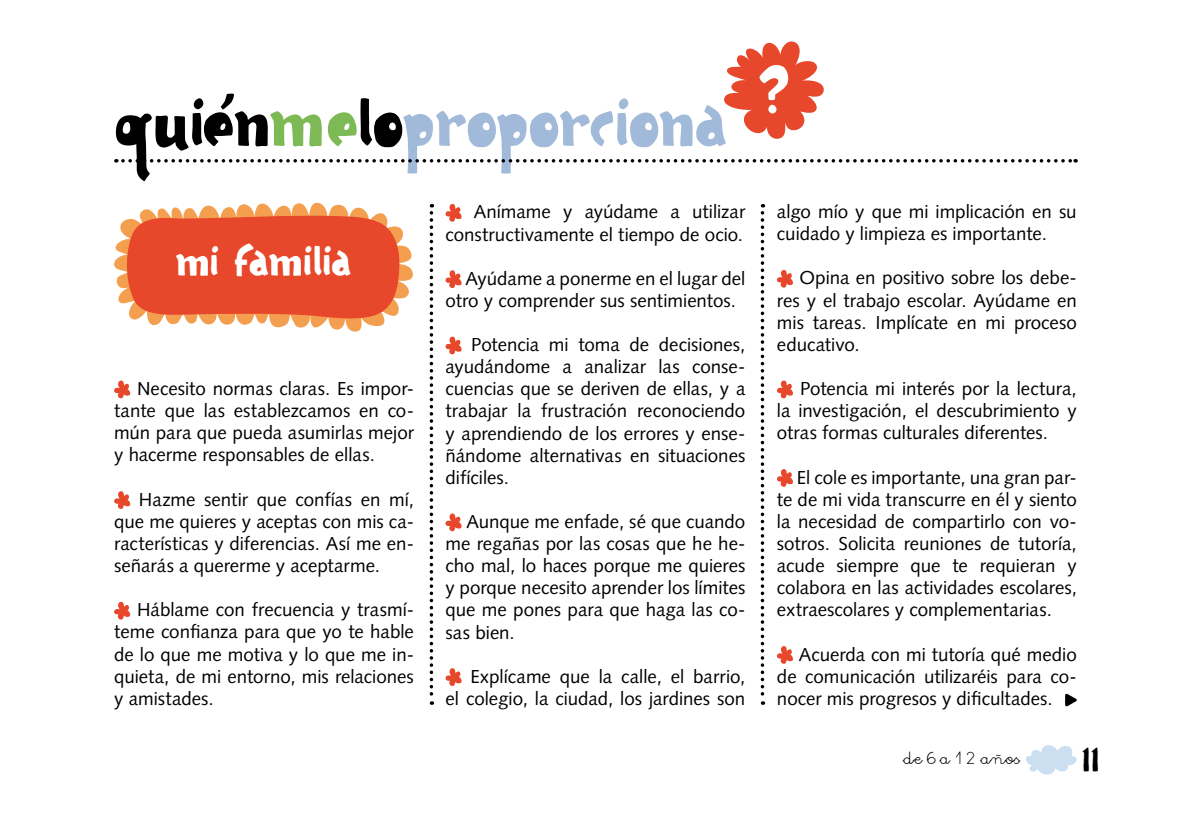
<style>
.page{position:relative;width:1191px;height:819px;background:#fff}
.page>*{position:absolute;margin:0;border:0;box-sizing:border-box;transform-origin:0 0}
.t1{font:64.75px "Geodesic New";color:#a2bad9}
.t2{font:40.25px "Geodesic New";color:#fff}
.t3{font:32.38px "Geodesic New";color:#000}
.t4{font:18.72px/22.1px "Syntax LT Std";color:#000;text-align:justify}
.t5{font:18.03px "Mamuto";color:#000}
.s1{color:#000}
.s2{color:#7db955}
</style>
<div class="page">
<svg style="left:1026px;top:745px;width:51px;height:30px"></svg>
<svg style="left:114px;top:380px;width:16px;height:18px"></svg>
<svg style="left:114px;top:491px;width:16px;height:18px"></svg>
<svg style="left:114px;top:601px;width:16px;height:18px"></svg>
<svg style="left:445px;top:204px;width:16px;height:18px"></svg>
<svg style="left:445px;top:270px;width:16px;height:18px"></svg>
<svg style="left:445px;top:336px;width:16px;height:18px"></svg>
<svg style="left:445px;top:513px;width:16px;height:18px"></svg>
<svg style="left:445px;top:668px;width:16px;height:18px"></svg>
<svg style="left:777px;top:270px;width:16px;height:17px"></svg>
<svg style="left:777px;top:380px;width:16px;height:18px"></svg>
<svg style="left:777px;top:469px;width:16px;height:18px"></svg>
<svg style="left:777px;top:646px;width:16px;height:17px"></svg>
<svg style="left:123px;top:159px;width:953px;height:3px"></svg>
<svg style="left:724px;top:41px;width:100px;height:98px"></svg>
<svg style="left:114px;top:202px;width:299px;height:130px"></svg>
<svg style="left:125px;top:215px;width:276px;height:106px;background:#e85533"></svg>
<svg style="left:430px;top:213px;width:3px;height:491px"></svg>
<svg style="left:760px;top:213px;width:4px;height:491px"></svg>
<svg style="left:1065px;top:693px;width:12px;height:14px"></svg>
<h1 class="t1" style="left:114px;top:86px;width:614px"><span class="s1">quién</span><span class="s2">me</span><span class="s1">lo</span>proporciona</h1>
<h2 class="t2" style="left:176px;top:239px;width:177px">mi familia</h2>
<p class="t4" style="left:114px;top:377px;width:301px;text-indent:23px">Necesito normas claras. Es impor&shy;tante que las establezcamos en co&shy;mún para que pueda asumirlas mejor y hacerme responsables de ellas.</p>
<p class="t4" style="left:114px;top:488px;width:301px;text-indent:25px">Hazme sentir que confías en mí, que me quieres y aceptas con mis ca&shy;racterísticas y diferencias. Así me en&shy;señarás a quererme y aceptarme.</p>
<p class="t4" style="left:114px;top:599px;width:301px;text-indent:23px">Háblame con frecuencia y trasmí&shy;teme confianza para que yo te hable de lo que me motiva y lo que me in&shy;quieta, de mi entorno, mis relaciones y amistades.</p>
<p class="t4" style="left:445px;top:201px;width:301px;text-align:right">Anímame y ayúdame a utilizar constructivamente el tiempo de ocio.</p>
<p class="t4" style="left:445px;top:267px;width:301px;text-indent:20px">Ayúdame a ponerme en el lugar del otro y comprender sus sentimientos.</p>
<p class="t4" style="left:445px;top:333px;width:301px;text-indent:26px">Potencia mi toma de decisiones, ayudándome a analizar las conse&shy;cuencias que se deriven de ellas, y a trabajar la frustración reconociendo y aprendiendo de los errores y ense&shy;ñándome alternativas en situaciones difíciles.</p>
<p class="t4" style="left:445px;top:510px;width:301px;text-indent:21px">Aunque me enfade, sé que cuando me regañas por las cosas que he he&shy;cho mal, lo haces porque me quieres y porque necesito aprender los límites que me pones para que haga las co&shy;sas bien.</p>
<p class="t4" style="left:445px;top:665px;width:301px;text-align:right">Explícame que la calle, el barrio,<br>el colegio, la ciudad, los jardines son</p>
<p class="t4" style="left:777px;top:200px;width:301px">algo mío y que mi implicación en su cuidado y limpieza es importante.</p>
<p class="t4" style="left:777px;top:267px;width:301px;text-indent:23px">Opina en positivo sobre los debe&shy;res y el trabajo escolar. Ayúdame en mis tareas. Implícate en mi proceso educativo.</p>
<p class="t4" style="left:777px;top:377px;width:301px;text-indent:23px">Potencia mi interés por la lectura, la investigación, el descubrimiento y otras formas culturales diferentes.</p>
<p class="t4" style="left:777px;top:466px;width:301px;text-indent:20px">El cole es importante, una gran par&shy;te de mi vida transcurre en él y siento la necesidad de compartirlo con vo&shy;sotros. Solicita reuniones de tutoría, acude siempre que te requieran y colabora en las actividades escolares, extraescolares y complementarias.</p>
<p class="t4" style="left:777px;top:643px;width:301px;text-indent:22px">Acuerda con mi tutoría qué medio de comunicación utilizaréis para co&shy;nocer mis progresos y dificultades.</p>
<p class="t5" style="left:903px;top:748px;width:118px">de 6 a 12 años</p>
<h3 class="t3" style="left:1082px;top:742px;width:18px">11</h3>
</div>
